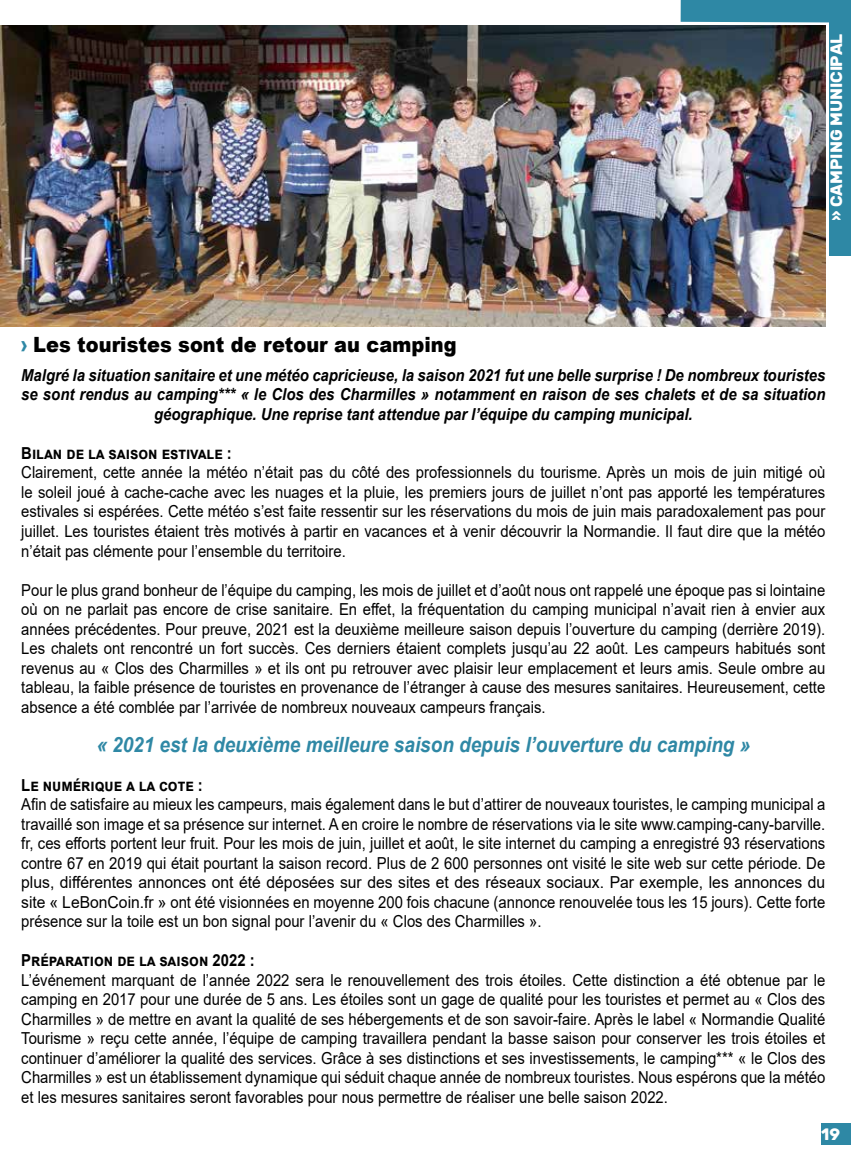
<style>
.page{position:relative;width:851px;height:1149px;background:#fff}
.page>*{position:absolute;margin:0;border:0;box-sizing:border-box;transform-origin:0 0}
.t1{font:italic 700 21px "Arial";color:#2f88a5;scale:.9 1}
.t2{font:900 21px "Arial";color:#000;scale:.92 1}
.t3{font:16.5px/19.5px "Arial";color:#000;text-align:justify;scale:.9 1}
.t4{font:italic 700 16.5px/19.5px "Arial";color:#000;text-align:center;scale:.9 1}
.t5{font:700 16.5px "Arial";color:#000;scale:.9 1}
.t6{font:700 16.5px "Rubik";color:#fff}
.s1{font-size:22.5px;color:#2f88a5}
</style>
<div class="page">
<div style="left:680px;top:0;width:149px;height:23px;background:#2e88a5"></div>
<div style="left:829px;top:0;width:21px;height:255px;background:#2e88a5"></div>
<div style="left:821px;top:1123px;width:29px;height:21px;background:#2e88a5"></div>
<img style="left:0;top:26px;width:825px;height:300px">
<p class="t6" style="left:826px;top:221px;width:189px;rotate:-90deg">» CAMPING MUNICIPAL</p>
<p class="t2" style="left:21px;top:329px;width:475px"><span class="s1">›</span> Les touristes sont de retour au camping</p>
<p class="t4" style="left:21px;top:365px;width:894px">Malgré la situation sanitaire et une météo capricieuse, la saison 2021 fut une belle surprise ! De nombreux touristes se sont rendus au camping*** « le Clos des Charmilles » notamment en raison de ses chalets et de sa situation géographique. Une reprise tant attendue par l’équipe du camping municipal.</p>
<p class="t5" style="left:21px;top:441px;width:235px">Bilan de la saison estivale :</p>
<p class="t3" style="left:21px;top:462px;width:894px">Clairement, cette année la météo n’était pas du côté des professionnels du tourisme. Après un mois de juin mitigé où le soleil joué à cache-cache avec les nuages et la pluie, les premiers jours de juillet n’ont pas apporté les températures estivales si espérées. Cette météo s’est faite ressentir sur les réservations du mois de juin mais paradoxalement pas pour juillet. Les touristes étaient très motivés à partir en vacances et à venir découvrir la Normandie. Il faut dire que la météo n’était pas clémente pour l’ensemble du territoire.</p>
<p class="t3" style="left:21px;top:579px;width:894px">Pour le plus grand bonheur de l’équipe du camping, les mois de juillet et d’août nous ont rappelé une époque pas si lointaine où on ne parlait pas encore de crise sanitaire. En effet, la fréquentation du camping municipal n’avait rien à envier aux années précédentes. Pour preuve, 2021 est la deuxième meilleure saison depuis l’ouverture du camping (derrière 2019).<br>Les chalets ont rencontré un fort succès. Ces derniers étaient complets jusqu’au 22 août. Les campeurs habitués sont revenus au « Clos des Charmilles » et ils ont pu retrouver avec plaisir leur emplacement et leurs amis. Seule ombre au tableau, la faible présence de touristes en provenance de l’étranger à cause des mesures sanitaires. Heureusement, cette absence a été comblée par l’arrivée de nombreux nouveaux campeurs français.</p>
<p class="t1" style="left:96px;top:730px;width:727px">« 2021 est la deuxième meilleure saison depuis l’ouverture du camping »</p>
<p class="t5" style="left:21px;top:773px;width:203px">Le numérique a la cote :</p>
<p class="t3" style="left:21px;top:794px;width:894px">Afin de satisfaire au mieux les campeurs, mais également dans le but d’attirer de nouveaux touristes, le camping municipal a travaillé son image et sa présence sur internet. A en croire le nombre de réservations via le site www.camping-cany-barville. fr, ces efforts portent leur fruit. Pour les mois de juin, juillet et août, le site internet du camping a enregistré 93 réservations contre 67 en 2019 qui était pourtant la saison record. Plus de 2 600 personnes ont visité le site web sur cette période. De plus, différentes annonces ont été déposées sur des sites et des réseaux sociaux. Par exemple, les annonces du site « LeBonCoin.fr » ont été visionnées en moyenne 200 fois chacune (annonce renouvelée tous les 15 jours). Cette forte présence sur la toile est un bon signal pour l’avenir du « Clos des Charmilles ».</p>
<p class="t5" style="left:21px;top:948px;width:261px">Préparation de la saison 2022 :</p>
<p class="t3" style="left:21px;top:969px;width:894px">L’événement marquant de l’année 2022 sera le renouvellement des trois étoiles. Cette distinction a été obtenue par le camping en 2017 pour une durée de 5 ans. Les étoiles sont un gage de qualité pour les touristes et permet au « Clos des Charmilles » de mettre en avant la qualité de ses hébergements et de son savoir-faire. Après le label « Normandie Qualité Tourisme » reçu cette année, l’équipe de camping travaillera pendant la basse saison pour conserver les trois étoiles et continuer d’améliorer la qualité des services. Grâce à ses distinctions et ses investissements, le camping*** « le Clos des Charmilles » est un établissement dynamique qui séduit chaque année de nombreux touristes. Nous espérons que la météo et les mesures sanitaires seront favorables pour nous permettre de réaliser une belle saison 2022.</p>
<p class="t6" style="left:821px;top:1124px;width:20px">19</p>
</div>
